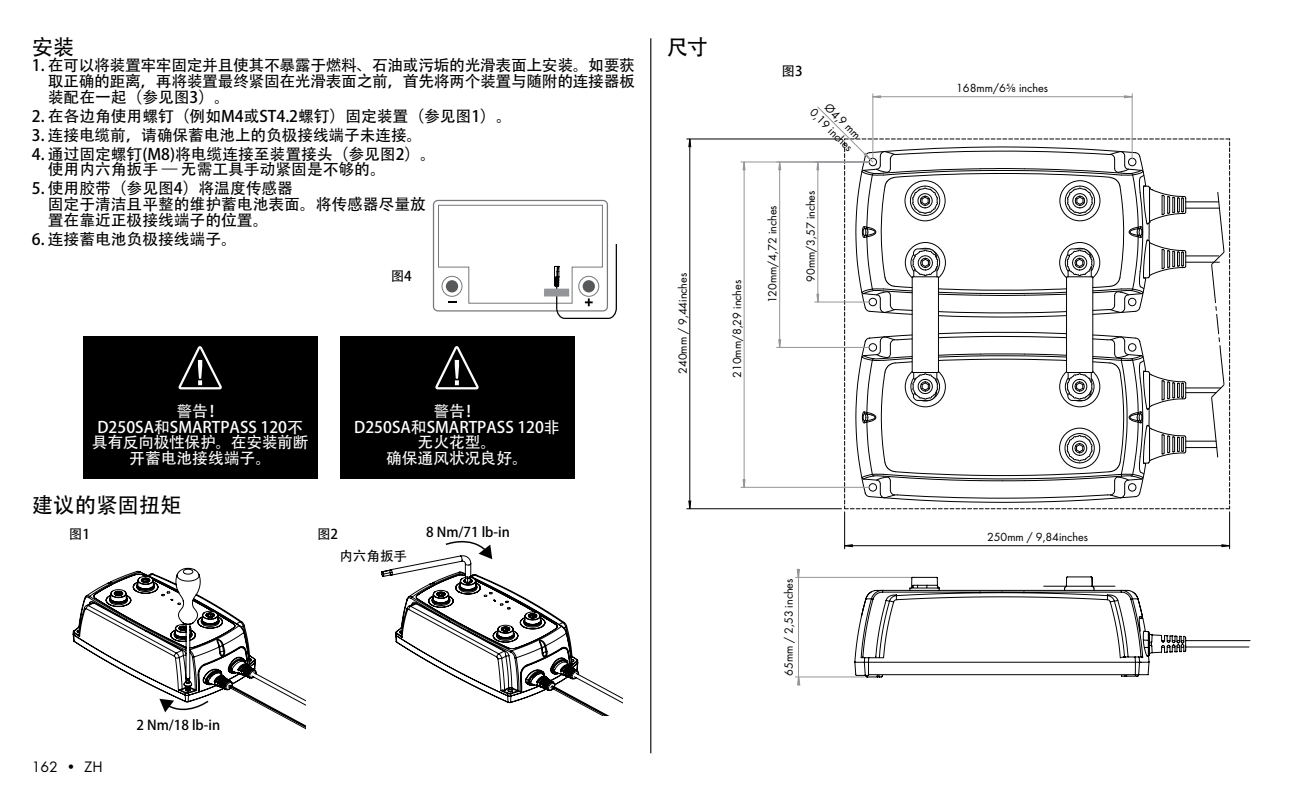
<style>
.page{position:relative;width:1308px;height:798px;background:#fff}
.page>*{position:absolute;margin:0;border:0;box-sizing:border-box;transform-origin:0 0}
.t1{font:21.38px "Adobe Heiti Std";color:#000}
.t2{font:15.75px/15.8px "Adobe Heiti Std";color:#000}
.t3{font:15.75px/15.8px "Adobe Heiti Std";color:#fff;text-align:center}
.t4{font:15.75px "Futura Boo";color:#000}
.t5{font:13.5px "Adobe Heiti Std";color:#000}
.t6{font:12.38px/14.4px "Futura Boo";color:#000;text-align:center}
.t7{font:12.38px "Futura Boo";color:#010101}
</style>
<div class="page">
<hr style="left:650px;top:38px;width:1px;height:715px;background:#000">
<hr style="left:795px;top:676px;width:69px;height:1px;background:#939598">
<hr style="left:795px;top:576px;width:120px;height:1px;background:#939598">
<svg style="left:796px;top:568px;width:5px;height:118px"></svg>
<svg style="left:854px;top:576px;width:396px;height:101px"></svg>
<hr style="left:844px;top:511px;width:1px;height:37px;background:#010101">
<hr style="left:1229px;top:511px;width:1px;height:37px;background:#010101">
<hr style="left:689px;top:139px;width:1px;height:369px;background:#010101">
<hr style="left:686px;top:508px;width:155px;height:1px;background:#010101">
<hr style="left:686px;top:138px;width:155px;height:1px;background:#010101">
<svg style="left:844px;top:544px;width:386px;height:3px"></svg>
<svg style="left:688px;top:500px;width:3px;height:9px"></svg>
<svg style="left:688px;top:138px;width:3px;height:9px"></svg>
<hr style="left:872px;top:94px;width:1px;height:65px;background:#939598">
<hr style="left:741px;top:161px;width:128px;height:1px;background:#939598">
<hr style="left:743px;top:162px;width:1px;height:325px;background:#939598">
<hr style="left:779px;top:162px;width:1px;height:185px;background:#939598">
<svg style="left:778px;top:161px;width:3px;height:9px"></svg>
<svg style="left:742px;top:161px;width:4px;height:9px"></svg>
<hr style="left:873px;top:96px;width:259px;height:1px;background:#939598">
<hr style="left:1131px;top:94px;width:1px;height:65px;background:#939598">
<svg style="left:1123px;top:95px;width:10px;height:4px"></svg>
<hr style="left:741px;top:486px;width:128px;height:1px;background:#939598">
<hr style="left:814px;top:301px;width:55px;height:1px;background:#939598">
<hr style="left:776px;top:347px;width:93px;height:1px;background:#939598">
<svg style="left:816px;top:106px;width:414px;height:403px"></svg>
<svg style="left:778px;top:339px;width:3px;height:8px"></svg>
<svg style="left:742px;top:478px;width:4px;height:10px"></svg>
<svg style="left:872px;top:95px;width:9px;height:4px"></svg>
<div style="left:83px;top:336px;width:234px;height:142px;background:#000"></div>
<svg style="left:178px;top:346px;width:44px;height:43px"></svg>
<div style="left:340px;top:336px;width:234px;height:142px;background:#000"></div>
<svg style="left:435px;top:346px;width:44px;height:43px"></svg>
<svg style="left:73px;top:567px;width:233px;height:163px"></svg>
<svg style="left:381px;top:540px;width:241px;height:175px"></svg>
<div style="left:433px;top:200px;width:175px;height:111px;border:1px solid #77787b;border-radius:4px"></div>
<svg style="left:438px;top:204px;width:179px;height:115px"></svg>
<h1 class="t1" style="left:32px;top:35px;width:44px">安装</h1>
<p class="t2" style="left:48px;top:58px;width:588px;text-align:justify;text-indent:-16px">1. 在可以将装置牢牢固定并且使其不暴露于燃料、石油或污垢的光滑表面上安装。如要获取正确的距离，再将装置最终紧固在光滑表面之前，首先将两个装置与随附的连接器板装配在一起（参见图3）。</p>
<p class="t2" style="left:32px;top:108px;width:481px">2. 在各边角使用螺钉（例如M4或ST4.2螺钉）固定装置（参见图1）。</p>
<p class="t2" style="left:32px;top:127px;width:392px">3. 连接电缆前，请确保蓄电池上的负极接线端子未连接。</p>
<p class="t2" style="left:48px;top:146px;width:390px;text-indent:-16px">4. 通过固定螺钉(M8)将电缆连接至装置接头（参见图2）。使用内六角扳手 — 无需工具手动紧固是不够的。</p>
<p class="t2" style="left:48px;top:181px;width:380px;text-indent:-16px">5. 使用胶带（参见图4）将温度传感器<br>固定于清洁且平整的维护蓄电池表面。将传感器尽量放置在靠近正极接线端子的位置。</p>
<p class="t2" style="left:32px;top:231px;width:206px">6. 连接蓄电池负极接线端子。</p>
<p class="t5" style="left:391px;top:268px;width:23px">图4</p>
<p class="t3" style="left:92px;top:403px;width:218px">警告！<br>D250SA和SMARTPASS 120不具有反向极性保护。在安装前断开蓄电池接线端子。</p>
<p class="t3" style="left:354px;top:403px;width:207px">警告！<br>D250SA和SMARTPASS 120非无火花型。<br>确保通风状况良好。</p>
<h1 class="t1" style="left:32px;top:492px;width:151px">建议的紧固扭矩</h1>
<p class="t5" style="left:69px;top:525px;width:23px">图1</p>
<p class="t4" style="left:32px;top:757px;width:72px">162 • ZH</p>
<p class="t5" style="left:136px;top:716px;width:85px">2 Nm/18 lb-in</p>
<p class="t5" style="left:317px;top:525px;width:23px">图2</p>
<p class="t5" style="left:339px;top:547px;width:69px">内六角扳手</p>
<p class="t5" style="left:426px;top:523px;width:85px">8 Nm/71 lb-in</p>
<h1 class="t1" style="left:666px;top:35px;width:43px">尺寸</h1>
<p class="t7" style="left:675px;top:374px;width:103px;rotate:-90deg">240mm / 9,44inches</p>
<p class="t6" style="left:729px;top:378px;width:99px;rotate:-90deg">210mm/8,29 inches</p>
<p class="t5" style="left:781px;top:63px;width:23px">图3</p>
<p class="t6" style="left:765px;top:303px;width:99px;rotate:-90deg">120mm/4,72 inches</p>
<p class="t6" style="left:827px;top:95px;width:57px;rotate:45deg">Ø4,9 mm<br>0,19 inches</p>
<p class="t6" style="left:803px;top:281px;width:93px;rotate:-90deg">90mm/3,57 inches</p>
<p class="t7" style="left:781px;top:675px;width:99px;rotate:-90deg">65mm / 2,53 inches</p>
<p class="t6" style="left:956px;top:81px;width:93px">168mm/6⅝ inches</p>
<p class="t7" style="left:987px;top:529px;width:103px">250mm / 9,84inches</p>
</div>
